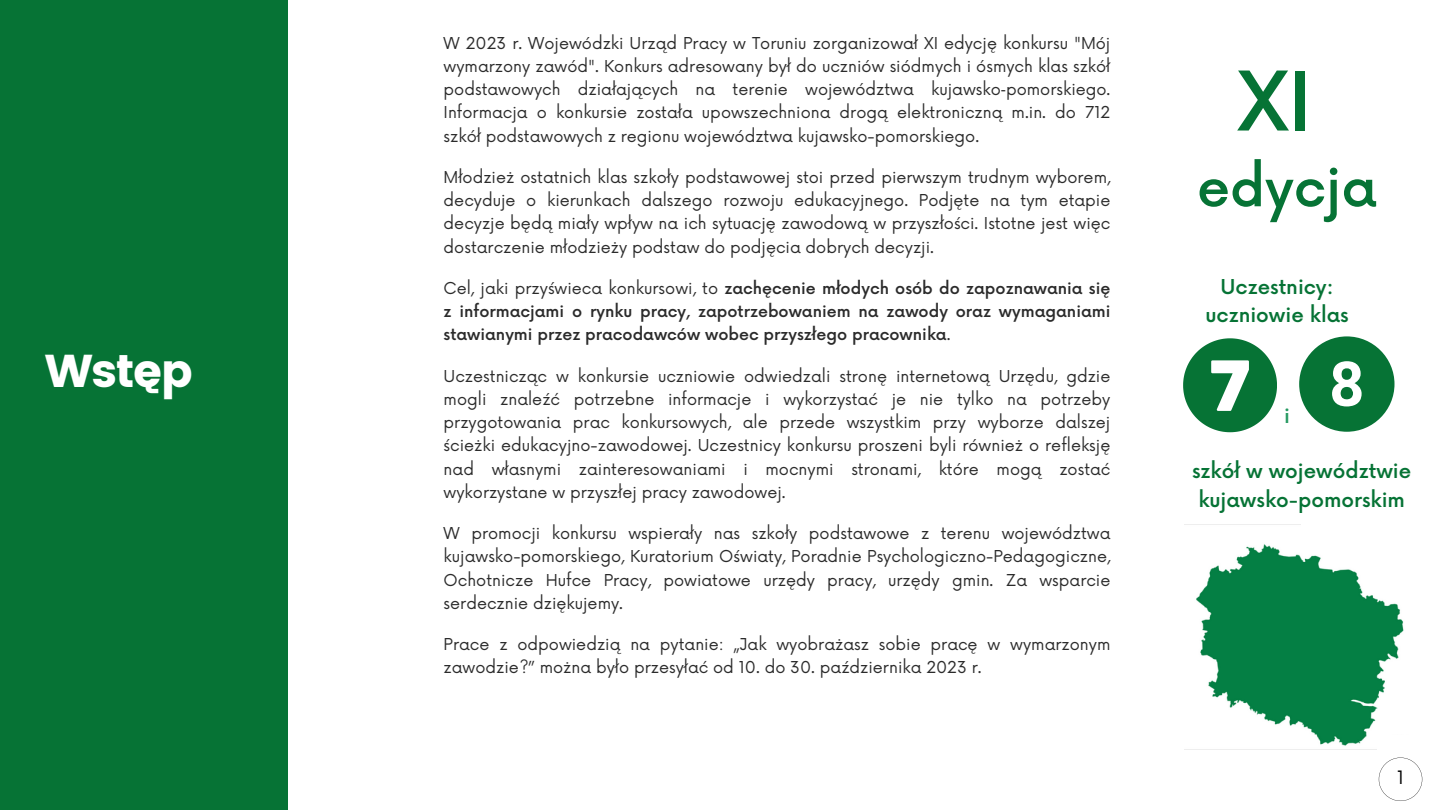
<style>
.page{position:relative;width:1440px;height:810px;background:#fff}
.page>*{position:absolute;margin:0;border:0;box-sizing:border-box;transform-origin:0 0}
.t1{font:500 80px "Now";color:#067335}
.t2{font:500 53px "Now";color:#067335}
.t3{font:46px "Poppins";letter-spacing:-.03em;color:#fff}
.t4{font:500 20px/28.5px "Now";color:#067335;text-align:center}
.t5{font:500 20px "Now";color:#259961}
.t6{font:18px "Now";color:#000}
.t7{font:16px/23.2px "Now";color:#2b2b2b;text-align:justify}
.t8{font:500 16px/23.2px "Now";color:#2b2b2b;text-align:justify}
.s1{font-family:"Noto Sans"}
.s2{font-weight:400}
</style>
<div class="page">
<svg style="left:1183px;top:338px;width:94px;height:94px"></svg>
<svg style="left:1299px;top:336px;width:96px;height:96px"></svg>
<img style="left:1184px;top:544px;width:220px;height:206px">
<div style="left:1377px;top:735px;width:44px;height:15px;background:#fff"></div>
<svg style="left:1379px;top:758px;width:43px;height:43px"></svg>
<div style="left:0;top:0;width:288px;height:810px;background:#067335"></div>
<p class="t3" style="left:45px;top:344px;width:150px">Wstęp</p>
<p class="t7" style="left:444px;top:32px;width:668px">W 2023 r. Wojewódzki Urząd Pracy w Toruniu zorganizował XI edycję konkursu "Mój wymarzony zawód". Konkurs adresowany był do uczniów siódmych i ósmych klas szkół podstawowych działających na terenie województwa kujawsko<span class="s1">‑</span>pomorskiego.<br>Informacja o konkursie została upowszechniona drogą elektroniczną m.in. do 712 szkół podstawowych z regionu województwa kujawsko-pomorskiego.</p>
<p class="t7" style="left:444px;top:166px;width:668px">Młodzież ostatnich klas szkoły podstawowej stoi przed pierwszym trudnym wyborem, decyduje o kierunkach dalszego rozwoju edukacyjnego. Podjęte na tym etapie decyzje będą miały wpływ na ich sytuację zawodową w przyszłości. Istotne jest więc dostarczenie młodzieży podstaw do podjęcia dobrych decyzji.</p>
<p class="t8" style="left:444px;top:277px;width:668px"><span class="s2">Cel, jaki przyświeca konkursowi, to</span> zachęcenie młodych osób do zapoznawania się z informacjami o rynku pracy, zapotrzebowaniem na zawody oraz wymaganiami stawianymi przez pracodawców wobec przyszłego pracownika<span class="s2">.</span></p>
<p class="t7" style="left:444px;top:365px;width:668px">Uczestnicząc w konkursie uczniowie odwiedzali stronę internetową Urzędu, gdzie mogli znaleźć potrzebne informacje i wykorzystać je nie tylko na potrzeby przygotowania prac konkursowych, ale przede wszystkim przy wyborze dalszej ścieżki edukacyjno-zawodowej. Uczestnicy konkursu proszeni byli również o refleksję nad własnymi zainteresowaniami i mocnymi stronami, które mogą zostać wykorzystane w przyszłej pracy zawodowej.</p>
<p class="t7" style="left:444px;top:523px;width:668px">W promocji konkursu wspierały nas szkoły podstawowe z terenu województwa kujawsko-pomorskiego, Kuratorium Oświaty, Poradnie Psychologiczno-Pedagogiczne, Ochotnicze Hufce Pracy, powiatowe urzędy pracy, urzędy gmin. Za wsparcie serdecznie dziękujemy.</p>
<p class="t7" style="left:444px;top:634px;width:668px">Prace z odpowiedzią na pytanie: „Jak wyobrażasz sobie pracę w wymarzonym zawodzie?” można było przesyłać od 10. do 30. października 2023 r.</p>
<p class="t1" style="left:1238px;top:59px;width:76px">XI</p>
<p class="t2" style="left:1197px;top:159px;width:182px">edycja</p>
<p class="t4" style="left:1221px;top:273px;width:114px">Uczestnicy:</p>
<p class="t4" style="left:1205px;top:302px;width:145px">uczniowie klas</p>
<p class="t5" style="left:1284px;top:405px;width:7px">i</p>
<p class="t4" style="left:1192px;top:458px;width:221px">szkół w województwie kujawsko-pomorskim</p>
<p class="t6" style="left:1397px;top:768px;width:8px">1</p>
</div>
